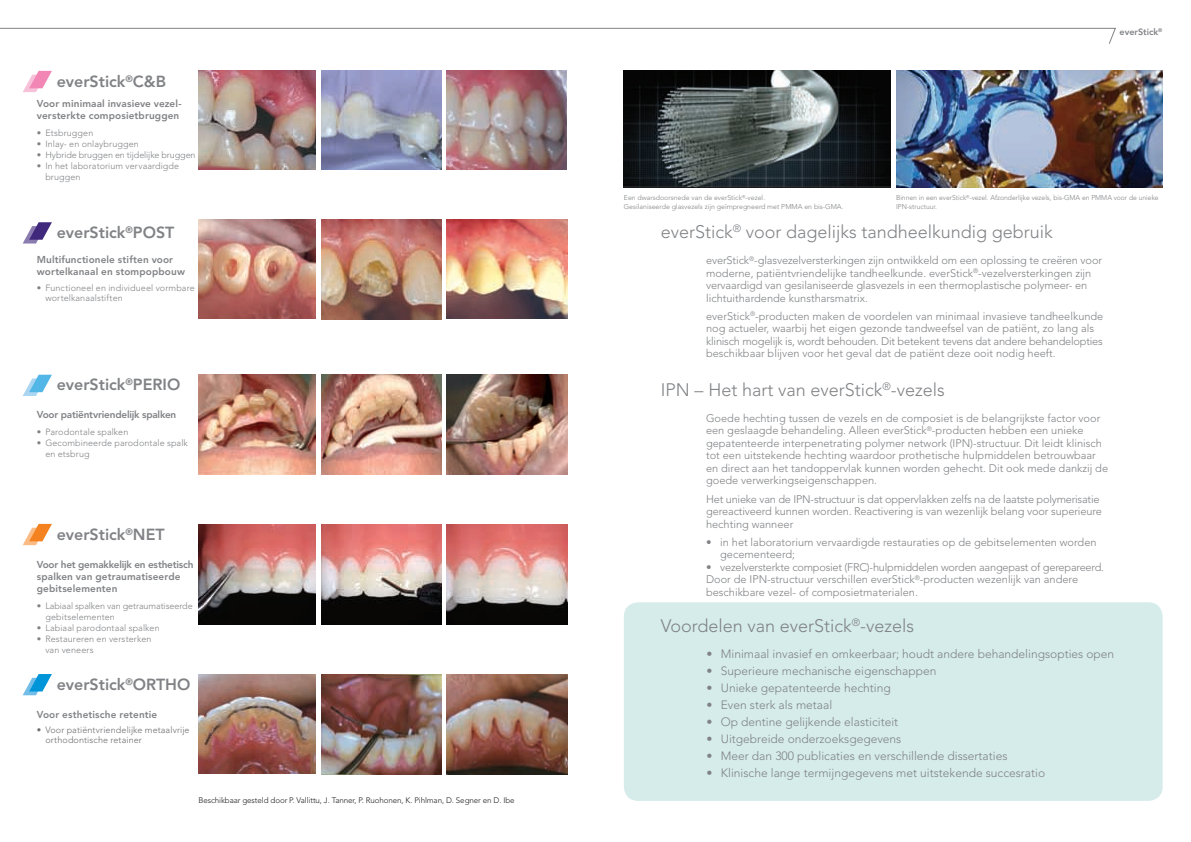
<style>
.page{position:relative;width:1191px;height:842px;background:#fff}
.page>*{position:absolute;margin:0;border:0;box-sizing:border-box;transform-origin:0 0}
.t1{font:300 18px "Avenir LT Std";color:#808285}
.t2{font:800 16px "Avenir LT Std";color:#808285}
.t3{font:300 12px "Avenir LT Std";color:#808285}
.t4{font:300 11px/12.5px "Avenir LT Std";color:#808285}
.t5{font:800 10px/12px "Avenir LT Std";letter-spacing:.01em;color:#808285}
.t6{font:800 10px "Avenir LT Std";letter-spacing:-.02em;color:#808285}
.t7{font:300 9px/11px "Avenir LT Std";letter-spacing:.01em;color:#808285}
.t8{font:300 9px/10px "Avenir LT Std";letter-spacing:.01em;color:#6c6d70}
.t9{font:300 9px "Avenir LT Std";letter-spacing:-.01em;color:#808285}
.t10{font:800 9px "Avenir LT Std";color:#808285}
.t11{font:300 8px "Avenir LT Std";letter-spacing:-.01em;color:#231f20}
.t12{font:300 7px/8.4px "Avenir LT Std";color:#808285}
</style>
<div class="page">
<img style="left:198px;top:71px;width:117px;height:98px">
<img style="left:321px;top:71px;width:120px;height:98px">
<img style="left:447px;top:71px;width:120px;height:98px">
<img style="left:198px;top:524px;width:117px;height:100px">
<img style="left:321px;top:524px;width:120px;height:100px">
<img style="left:447px;top:524px;width:120px;height:100px">
<img style="left:198px;top:375px;width:117px;height:100px">
<img style="left:321px;top:375px;width:120px;height:99px">
<img style="left:447px;top:375px;width:120px;height:99px">
<img style="left:198px;top:674px;width:117px;height:100px">
<img style="left:321px;top:675px;width:120px;height:99px">
<img style="left:447px;top:675px;width:120px;height:99px">
<img style="left:198px;top:219px;width:117px;height:100px">
<img style="left:321px;top:219px;width:120px;height:100px">
<img style="left:447px;top:219px;width:120px;height:100px">
<div style="left:624px;top:602px;width:538px;height:199px;background:#d5ecea;border-radius:14px"></div>
<img style="left:896px;top:71px;width:266px;height:116px">
<img style="left:624px;top:71px;width:266px;height:116px">
<svg style="left:23px;top:71px;width:29px;height:21px"></svg>
<svg style="left:23px;top:375px;width:29px;height:21px"></svg>
<svg style="left:23px;top:222px;width:29px;height:21px"></svg>
<svg style="left:23px;top:674px;width:29px;height:21px"></svg>
<svg style="left:23px;top:524px;width:29px;height:21px"></svg>
<svg style="left:0;top:28px;width:1116px;height:16px"></svg>
<h2 class="t2" style="left:57px;top:72px;width:111px">everStick<sup>®</sup>C&amp;B</h2>
<p class="t5" style="left:37px;top:98px;width:146px">Voor minimaal invasieve vezel&shy;versterkte composietbruggen</p>
<p class="t7" style="left:37px;top:127px;width:58px">• Etsbruggen</p>
<p class="t7" style="left:37px;top:138px;width:103px">• Inlay- en onlaybruggen</p>
<p class="t9" style="left:37px;top:149px;width:160px">• Hybride bruggen en tijdelijke bruggen</p>
<p class="t7" style="left:45px;top:160px;width:135px;text-indent:-9px">• In het laboratorium vervaardigde bruggen</p>
<h2 class="t2" style="left:57px;top:223px;width:119px">everStick<sup>®</sup>POST</h2>
<p class="t5" style="left:37px;top:254px;width:150px">Multifunctionele stiften voor wortelkanaal en stompopbouw</p>
<p class="t7" style="left:45px;top:283px;width:151px;line-height:10px;text-indent:-9px">• Functioneel en individueel vormbare wortelkanaalstiften</p>
<h2 class="t2" style="left:57px;top:375px;width:125px">everStick<sup>®</sup>PERIO</h2>
<p class="t6" style="left:37px;top:408px;width:141px">Voor patiëntvriendelijk spalken</p>
<p class="t7" style="left:37px;top:426px;width:93px">• Parodontale spalken</p>
<p class="t7" style="left:45px;top:437px;width:144px;text-indent:-9px">• Gecombineerde parodontale spalk en etsbrug</p>
<h2 class="t2" style="left:57px;top:525px;width:109px">everStick<sup>®</sup>NET</h2>
<p class="t5" style="left:37px;top:559px;width:158px">Voor het gemakkelijk en esthetisch spalken van getraumatiseerde gebitselementen</p>
<p class="t7" style="left:45px;top:600px;width:149px;text-indent:-9px">• Labiaal spalken van getraumatiseerde gebitselementen</p>
<p class="t7" style="left:37px;top:622px;width:124px">• Labiaal parodontaal spalken</p>
<p class="t7" style="left:45px;top:633px;width:108px;text-indent:-9px">• Restaureren en versterken van veneers</p>
<h2 class="t2" style="left:57px;top:675px;width:135px">everStick<sup>®</sup>ORTHO</h2>
<p class="t5" style="left:37px;top:708px;width:122px">Voor esthetische retentie</p>
<p class="t8" style="left:45px;top:725px;width:146px;text-indent:-9px">• Voor patiëntvriendelijke metaalvrije orthodontische retainer</p>
<p class="t11" style="left:198px;top:796px;width:318px">Beschikbaar gesteld door P. Vallittu, J. Tanner, P. Ruohonen, K. Pihlman, D. Segner en D. Ibe</p>
<p class="t10" style="left:1119px;top:26px;width:44px">everStick<sup>®</sup></p>
<p class="t12" style="left:896px;top:194px;width:264px">Binnen in een everStick<sup>®</sup>-vezel. Afzonderlijke vezels, bis-GMA en PMMA voor de unieke<br>IPN-structuur.</p>
<p class="t12" style="left:624px;top:194px;width:221px">Een dwarsdoorsnede van de everStick<sup>®</sup>-vezel.<br>Gesilaniseerde glasvezels zijn geïmpregneerd met PMMA en bis-GMA.</p>
<h1 class="t1" style="left:660px;top:221px;width:394px">everStick<sup>®</sup> voor dagelijks tandheelkundig gebruik</h1>
<p class="t4" style="left:706px;top:254px;width:397px">everStick<sup>®</sup>-glasvezelversterkingen zijn ontwikkeld om een oplossing te creëren voor moderne, patiëntvriendelijke tandheelkunde. everStick<sup>®</sup>-vezelversterkingen zijn vervaardigd van gesilaniseerde glasvezels in een thermoplastische polymeer- en lichtuithardende kunstharsmatrix.</p>
<p class="t4" style="left:706px;top:310px;width:399px">everStick<sup>®</sup>-producten maken de voordelen van minimaal invasieve tandheelkunde nog actueler, waarbij het eigen gezonde tandweefsel van de patiënt, zo lang als klinisch mogelijk is, wordt behouden. Dit betekent tevens dat andere behandelopties beschikbaar blijven voor het geval dat de patiënt deze ooit nodig heeft.</p>
<h1 class="t1" style="left:661px;top:379px;width:285px">IPN – Het hart van everStick<sup>®</sup>-vezels</h1>
<p class="t4" style="left:706px;top:412px;width:403px">Goede hechting tussen de vezels en de composiet is de belangrijkste factor voor een geslaagde behandeling. Alleen everStick<sup>®</sup>-producten hebben een unieke gepatenteerde interpenetrating polymer network (IPN)-structuur. Dit leidt klinisch tot een uitstekende hechting waardoor prothetische hulpmiddelen betrouwbaar en direct aan het tandoppervlak kunnen worden gehecht. Dit ook mede dankzij de goede verwerkingseigenschappen.</p>
<p class="t4" style="left:706px;top:493px;width:397px">Het unieke van de IPN-structuur is dat oppervlakken zelfs na de laatste polymerisatie gereactiveerd kunnen worden. Reactivering is van wezenlijk belang voor superieure hechting wanneer</p>
<p class="t4" style="left:720px;top:536px;width:378px;text-indent:-14px">• in het laboratorium vervaardigde restauraties op de gebitselementen worden gecementeerd;</p>
<p class="t4" style="left:706px;top:561px;width:399px">• vezelversterkte composiet (FRC)-hulpmiddelen worden aangepast of gerepareerd.<br>Door de IPN-structuur verschillen everStick<sup>®</sup>-producten wezenlijk van andere beschikbare vezel- of composietmaterialen.</p>
<h1 class="t1" style="left:660px;top:615px;width:255px">Voordelen van everStick<sup>®</sup>-vezels</h1>
<p class="t3" style="left:706px;top:647px;width:409px">• Minimaal invasief en omkeerbaar; houdt andere behandelingsopties open</p>
<p class="t3" style="left:706px;top:664px;width:231px">• Superieure mechanische eigenschappen</p>
<p class="t3" style="left:706px;top:681px;width:185px">• Unieke gepatenteerde hechting</p>
<p class="t3" style="left:706px;top:698px;width:127px">• Even sterk als metaal</p>
<p class="t3" style="left:706px;top:715px;width:193px">• Op dentine gelijkende elasticiteit</p>
<p class="t3" style="left:706px;top:732px;width:196px">• Uitgebreide onderzoeksgegevens</p>
<p class="t3" style="left:706px;top:749px;width:302px">• Meer dan 300 publicaties en verschillende dissertaties</p>
<p class="t3" style="left:706px;top:766px;width:340px">• Klinische lange termijngegevens met uitstekende succesratio</p>
</div>
